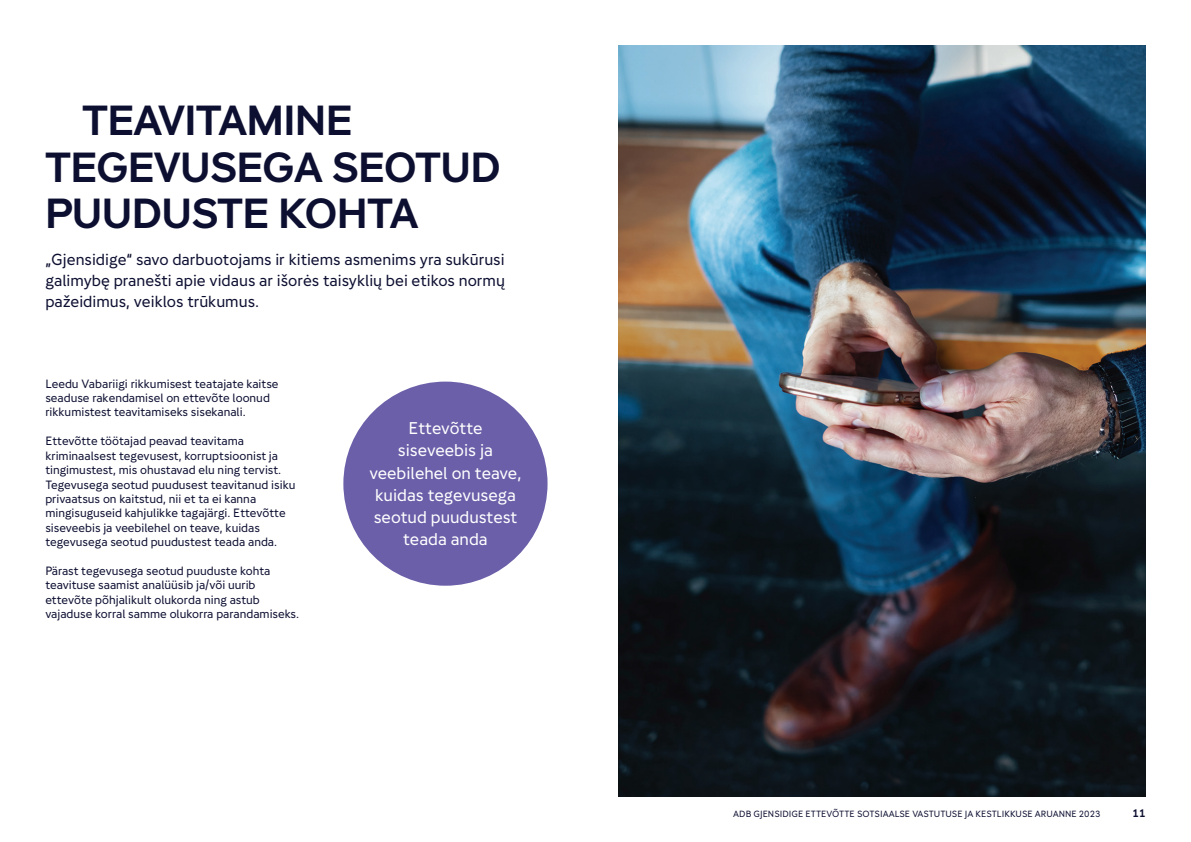
<style>
.page{position:relative;width:1191px;height:842px;background:#fff}
.page>*{position:absolute;margin:0;border:0;box-sizing:border-box;transform-origin:0 0}
.t1{font:42px/46.2px "Gjensidige Display";color:#0d0f31}
.t2{font:17px/22.1px "Gjensidige Type";color:#fff;text-align:center}
.t3{font:16px/21px "Gjensidige Type";color:#0d0f31;text-align:justify}
.t4{font:12px/14.4px "Gjensidige Type";color:#0d0f31}
.t5{font:700 11px "Gjensidige Type";color:#0d0f31}
.t6{font:9px "Gjensidige Type";color:#0d0f31}
</style>
<div class="page">
<img style="left:618px;top:45px;width:527px;height:752px">
<div style="left:343px;top:382px;width:204px;height:204px;background:#6b5fa9;border-radius:50%"></div>
<h1 class="t1" style="left:45px;top:97px;width:457px;text-indent:37px">TEAVITAMINE<br>TEGEVUSEGA SEOTUD<br>PUUDUSTE KOHTA</h1>
<h3 class="t3" style="left:45px;top:248px;width:461px">„Gjensidige“ savo darbuotojams ir kitiems asmenims yra sukūrusi galimybę pranešti apie vidaus ar išorės taisyklių bei etikos normų pažeidimus, veiklos trūkumus.</h3>
<p class="t4" style="left:45px;top:376px;width:235px">Leedu Vabariigi rikkumisest teatajate kaitse seaduse rakendamisel on ettevõte loonud rikkumistest teavitamiseks sisekanali.</p>
<p class="t4" style="left:45px;top:434px;width:251px">Ettevõtte töötajad peavad teavitama kriminaalsest tegevusest, korruptsioonist ja tingimustest, mis ohustavad elu ning tervist.<br>Tegevusega seotud puudusest teavitanud isiku privaatsus on kaitstud, nii et ta ei kanna mingisuguseid kahjulikke tagajärgi. Ettevõtte siseveebis ja veebilehel on teave, kuidas tegevusega seotud puudustest teada anda.</p>
<p class="t4" style="left:45px;top:563px;width:255px">Pärast tegevusega seotud puuduste kohta teavituse saamist analüüsib ja/või uurib ettevõte põhjalikult olukorda ning astub vajaduse korral samme olukorra parandamiseks.</p>
<h2 class="t2" style="left:369px;top:417px;width:154px">Ettevõtte siseveebis ja veebilehel on teave, kuidas tegevusega seotud puudustest teada anda</h2>
<p class="t6" style="left:733px;top:808px;width:369px">ADB GJENSIDIGE ETTEVÕTTE SOTSIAALSE VASTUTUSE JA KESTLIKKUSE ARUANNE 2023</p>
<p class="t5" style="left:1132px;top:806px;width:15px">11</p>
</div>
